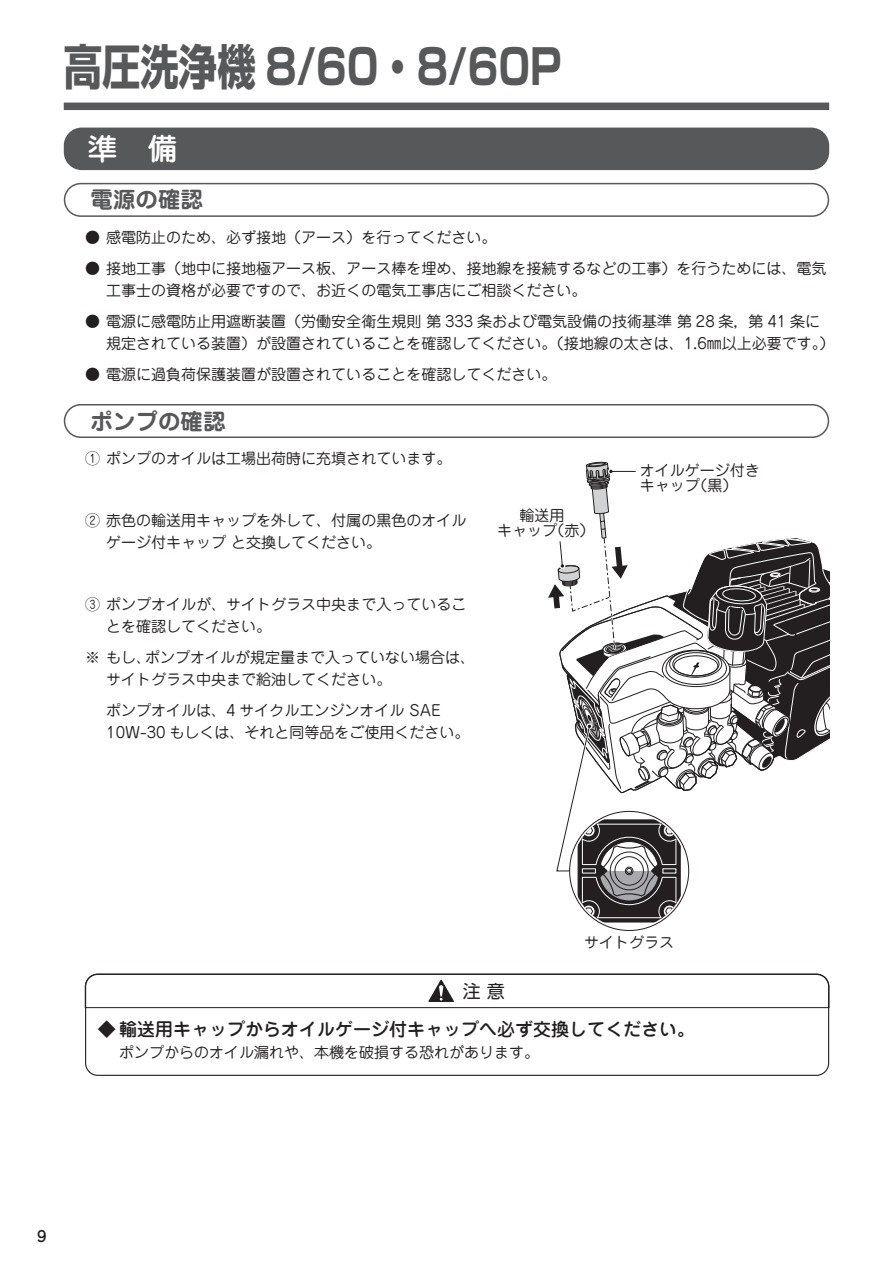
<style>
.page{position:relative;width:893px;height:1263px;background:#fff}
.page>*{position:absolute;margin:0;border:0;box-sizing:border-box;transform-origin:0 0}
.t1{font:700 48px "Shin Go Pro";color:#57585a;scale:.8 1}
.t2{font:500 30px "Jun 34 Pro";color:#fff}
.t3{font:700 22.5px "Jun 501 Pro";color:#57585a}
.t4{font:500 18px "Jun 34 Pro";color:#231f20}
.t5{font:18px "Shin Go Pro";color:#231f20}
.t6{font:15px/22.4px "Jun 201 Pro";color:#231f20}
.t7{font:500 15px "Jun 34 Pro";color:#231f20}
</style>
<div class="page">
<div style="left:64px;top:103px;width:765px;height:7px;background:#57585a"></div>
<div style="left:64px;top:128px;width:765px;height:42px;background:#57585a;border-radius:18px"></div>
<div style="left:64px;top:183px;width:765px;height:34px;border:2px solid #57585a;border-radius:16px"></div>
<div style="left:64px;top:404px;width:765px;height:34px;border:2px solid #57585a;border-radius:16px"></div>
<div style="left:85px;top:974px;width:744px;height:102px;border:1px solid #231f20;border-radius:12px"></div>
<svg style="left:85px;top:973px;width:744px;height:35px"></svg>
<svg style="left:548px;top:461px;width:281px;height:462px"></svg>
<h1 class="t1" style="left:64px;top:28px;width:623px">高圧洗浄機 8/60・8/60P</h1>
<p class="t2" style="left:88px;top:125px;width:91px">準　備</p>
<p class="t3" style="left:91px;top:182px;width:114px">電源の確認</p>
<p class="t6" style="left:85px;top:224px;width:413px">● 感電防止のため、必ず接地（アース）を行ってください。</p>
<p class="t6" style="left:106px;top:255px;width:721px;text-indent:-21px">● 接地工事（地中に接地極アース板、アース棒を埋め、接地線を接続するなどの工事）を行うためには、電気工事士の資格が必要ですので、お近くの電気工事店にご相談ください。</p>
<p class="t6" style="left:106px;top:308px;width:730px;text-indent:-21px">● 電源に感電防止用遮断装置（労働安全衛生規則第 333 条および電気設備の技術基準第 28 条，第 41 条に規定されている装置）が設置されていることを確認してください。（接地線の太さは、1.6㎜以上必要です。）</p>
<p class="t6" style="left:85px;top:361px;width:473px">● 電源に過負荷保護装置が設置されていることを確認してください。</p>
<p class="t3" style="left:91px;top:403px;width:136px">ポンプの確認</p>
<p class="t6" style="left:85px;top:445px;width:368px">① ポンプのオイルは工場出荷時に充填されています。</p>
<p class="t6" style="left:640px;top:461px;width:121px;line-height:15px">オイルゲージ付きキャップ（黒）</p>
<p class="t6" style="left:106px;top:507px;width:361px;text-indent:-21px">② 赤色の輸送用キャップを外して、付属の黒色のオイルゲージ付キャップと交換してください。</p>
<p class="t6" style="left:106px;top:591px;width:361px;text-indent:-21px">③ ポンプオイルが、サイトグラス中央まで入っていることを確認してください。</p>
<p class="t6" style="left:106px;top:644px;width:370px;text-indent:-21px">※ もし、ポンプオイルが規定量まで入っていない場合は、サイトグラス中央まで給油してください。</p>
<p class="t6" style="left:106px;top:697px;width:365px">ポンプオイルは、4 サイクルエンジンオイル SAE<br>10W-30 もしくは、それと同等品をご使⽤ください。</p>
<p class="t6" style="left:497px;top:507px;width:99px;line-height:15px;text-align:center">輸送用<br>キャップ（赤）</p>
<p class="t5" style="left:463px;top:976px;width:43px">注 意</p>
<p class="t6" style="left:584px;top:929px;width:91px">サイトグラス</p>
<p class="t4" style="left:98px;top:1015px;width:599px">◆ 輸送用キャップからオイルゲージ付キャップへ必ず交換してください。</p>
<p class="t6" style="left:119px;top:1040px;width:422px">ポンプからのオイル漏れや、本機を破損する恐れがあります。</p>
<p class="t7" style="left:37px;top:1224px;width:11px">9</p>
</div>
